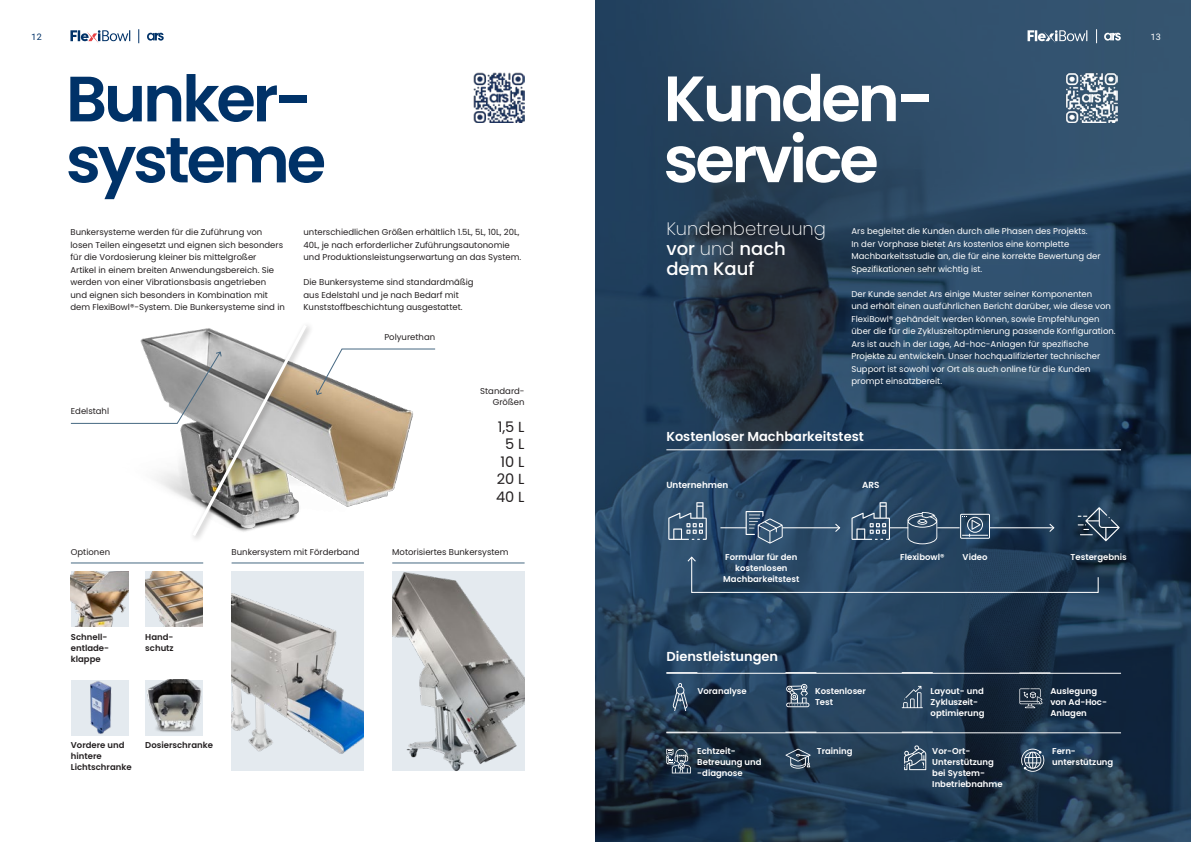
<style>
.page{position:relative;width:1191px;height:842px;background:#fff}
.page>*{position:absolute;margin:0;border:0;box-sizing:border-box;transform-origin:0 0}
.t1{font:600 64px "Poppins";letter-spacing:-.05em;color:#003268}
.t2{font:600 64px "Poppins";letter-spacing:-.05em;color:#fff}
.t3{font:200 18px/20px "Poppins";color:#fff}
.t4{font:14.6px "Poppins";color:#231f20}
.t5{font:600 13px "Poppins";color:#fff}
.t6{font:9px "Roboto Mono";color:#003268}
.t7{font:9px "Roboto Mono";color:#fff}
.t8{font:600 8.8px "Poppins";color:#fff}
.t9{font:8.5px/12.5px "Poppins";color:#231f20}
.t10{font:8.5px/12.5px "Poppins";color:#fff}
.t11{font:600 8.5px/11px "Poppins";color:#fff}
.t12{font:600 8.5px/11px "Poppins";color:#231f20}
.s1{font-weight:500}
</style>
<div class="page">
<img style="left:595px;top:0;width:596px;height:842px">
<img style="left:71px;top:571px;width:58px;height:56px">
<img style="left:71px;top:680px;width:58px;height:55px">
<img style="left:145px;top:571px;width:58px;height:56px">
<img style="left:145px;top:680px;width:58px;height:55px">
<hr style="left:71px;top:563px;width:132px;height:1px;background:#466882">
<hr style="left:231px;top:563px;width:133px;height:1px;background:#466882">
<hr style="left:392px;top:563px;width:132px;height:1px;background:#466882">
<svg style="left:1020px;top:748px;width:24px;height:24px"></svg>
<hr style="left:666px;top:733px;width:455px;height:1px;background:#fff">
<hr style="left:666px;top:673px;width:455px;height:1px;background:#fff">
<hr style="left:666px;top:450px;width:455px;height:1px;background:#fff">
<hr style="left:785px;top:732px;width:31px;height:1px;background:#fff">
<hr style="left:785px;top:672px;width:31px;height:1px;background:#fff">
<hr style="left:901px;top:732px;width:31px;height:1px;background:#fff">
<hr style="left:901px;top:672px;width:31px;height:1px;background:#fff">
<hr style="left:1019px;top:672px;width:31px;height:1px;background:#fff">
<hr style="left:666px;top:732px;width:31px;height:1px;background:#fff">
<hr style="left:666px;top:672px;width:31px;height:1px;background:#fff">
<div style="left:831px;top:0;width:360px;height:76px;background:#32526e"></div>
<svg style="left:70px;top:30px;width:60px;height:13px"></svg>
<svg style="left:147px;top:33px;width:17px;height:8px"></svg>
<svg style="left:139px;top:29px;width:1px;height:14px"></svg>
<div style="left:231px;top:571px;width:133px;height:200px;background:#e4eaef"></div>
<img style="left:231px;top:593px;width:133px;height:161px">
<img style="left:392px;top:571px;width:132px;height:200px">
<svg style="left:901px;top:686px;width:22px;height:22px"></svg>
<svg style="left:1019px;top:688px;width:23px;height:20px"></svg>
<svg style="left:785px;top:749px;width:25px;height:20px"></svg>
<svg style="left:904px;top:745px;width:22px;height:25px"></svg>
<hr style="left:782px;top:527px;width:57px;height:1px;background:#fff">
<svg style="left:834px;top:523px;width:7px;height:10px"></svg>
<hr style="left:990px;top:527px;width:63px;height:1px;background:#fff">
<svg style="left:1048px;top:523px;width:7px;height:10px"></svg>
<svg style="left:668px;top:502px;width:39px;height:38px"></svg>
<svg style="left:720px;top:511px;width:62px;height:32px;background:#44617d"></svg>
<svg style="left:1077px;top:507px;width:42px;height:34px"></svg>
<svg style="left:851px;top:502px;width:139px;height:42px;background:#405b74"></svg>
<svg style="left:686px;top:556px;width:413px;height:37px;background:#2c4965"></svg>
<svg style="left:672px;top:683px;width:16px;height:28px"></svg>
<svg style="left:786px;top:684px;width:23px;height:23px"></svg>
<svg style="left:666px;top:749px;width:25px;height:24px"></svg>
<img style="left:314px;top:348px;width:122px;height:159px">
<div style="left:189px;top:322px;width:125px;height:221px;background:#231f20;opacity:.35"></div>
<svg style="left:71px;top:322px;width:238px;height:217px"></svg>
<svg style="left:315px;top:348px;width:120px;height:47px"></svg>
<img style="left:473px;top:72px;width:51px;height:51px">
<img style="left:1065px;top:72px;width:52px;height:51px">
<p class="t6" style="left:31px;top:31px;width:12px">12</p>
<p class="t7" style="left:1150px;top:31px;width:12px">13</p>
<p class="t1" style="left:66px;top:62px;width:248px">Bunker-</p>
<p class="t1" style="left:66px;top:123px;width:262px">systeme</p>
<p class="t9" style="left:70px;top:226px;width:216px">Bunkersysteme werden für die Zuführung von losen Teilen eingesetzt und eignen sich besonders für die Vordosierung kleiner bis mittelgroßer<br>Artikel in einem breiten Anwendungsbereich. Sie werden von einer Vibrationsbasis angetrieben<br>und eignen sich besonders in Kombination mit dem FlexiBowl®-System. Die Bunkersysteme sind in</p>
<p class="t9" style="left:303px;top:226px;width:219px">unterschiedlichen Größen erhältlich 1.5L, 5L, 10L, 20L,<br>40L, je nach erforderlicher Zuführungsautonomie und Produktionsleistungserwartung an das System.</p>
<p class="t9" style="left:303px;top:276px;width:172px">Die Bunkersysteme sind standardmäßig aus Edelstahl und je nach Bedarf mit<br>Kunststoffbeschichtung ausgestattet.</p>
<p class="t9" style="left:71px;top:405px;width:40px">Edelstahl</p>
<p class="t9" style="left:384px;top:331px;width:52px">Polyurethan</p>
<p class="t9" style="left:480px;top:384px;width:46px">Standard-</p>
<p class="t9" style="left:493px;top:395px;width:33px">Größen</p>
<p class="t4" style="left:498px;top:418px;width:28px">1,5 L</p>
<p class="t4" style="left:505px;top:436px;width:21px">5 L</p>
<p class="t4" style="left:500px;top:453px;width:25px">10 L</p>
<p class="t4" style="left:497px;top:471px;width:29px">20 L</p>
<p class="t4" style="left:496px;top:488px;width:30px">40 L</p>
<p class="t9" style="left:71px;top:546px;width:41px">Optionen</p>
<p class="t9" style="left:231px;top:546px;width:129px">Bunkersystem mit Förderband</p>
<p class="t9" style="left:392px;top:546px;width:118px">Motorisiertes Bunkersystem</p>
<p class="t12" style="left:71px;top:632px;width:38px">Schnell-</p>
<p class="t12" style="left:71px;top:643px;width:40px">entlade-</p>
<p class="t12" style="left:71px;top:654px;width:31px">klappe</p>
<p class="t12" style="left:145px;top:632px;width:30px">Hand-</p>
<p class="t12" style="left:145px;top:643px;width:30px">schutz</p>
<p class="t12" style="left:71px;top:740px;width:55px">Vordere und</p>
<p class="t12" style="left:71px;top:751px;width:62px">hintere<br>Lichtschranke</p>
<p class="t12" style="left:145px;top:740px;width:69px">Dosierschranke</p>
<p class="t2" style="left:663px;top:62px;width:272px">Kunden-</p>
<p class="t2" style="left:663px;top:123px;width:217px">service</p>
<p class="t3" style="left:666px;top:219px;width:161px">Kundenbetreuung <span class="s1">vor</span> und <span class="s1">nach dem Kauf</span></p>
<p class="t10" style="left:851px;top:225px;width:250px">Ars begleitet die Kunden durch alle Phasen des Projekts.<br>In der Vorphase bietet Ars kostenlos eine komplette Machbarkeitsstudie an, die für eine korrekte Bewertung der Spezifikationen sehr wichtig ist.</p>
<p class="t10" style="left:851px;top:288px;width:266px">Der Kunde sendet Ars einige Muster seiner Komponenten<br>und erhält einen ausführlichen Bericht darüber, wie diese von FlexiBowl® gehändelt werden können, sowie Empfehlungen über die für die Zykluszeitoptimierung passende Konfiguration.<br>Ars ist auch in der Lage, Ad-hoc-Anlagen für spezifische Projekte zu entwickeln. Unser hochqualifizierter technischer Support ist sowohl vor Ort als auch online für die Kunden prompt einsatzbereit.</p>
<p class="t5" style="left:666px;top:429px;width:199px">Kostenloser Machbarkeitstest</p>
<p class="t8" style="left:666px;top:479px;width:64px">Unternehmen</p>
<p class="t8" style="left:862px;top:479px;width:19px">ARS</p>
<p class="t11" style="left:725px;top:552px;width:74px">Formular für den</p>
<p class="t11" style="left:723px;top:563px;width:78px;text-align:center">kostenlosen<br>Machbarkeitstest</p>
<p class="t11" style="left:900px;top:552px;width:46px">Flexibowl®</p>
<p class="t11" style="left:962px;top:552px;width:26px">Video</p>
<p class="t11" style="left:1070px;top:552px;width:58px">Testergebnis</p>
<p class="t5" style="left:666px;top:649px;width:113px">Dienstleistungen</p>
<p class="t11" style="left:697px;top:685px;width:51px">Voranalyse</p>
<p class="t11" style="left:815px;top:685px;width:52px">Kostenloser</p>
<p class="t11" style="left:815px;top:696px;width:20px">Test</p>
<p class="t11" style="left:697px;top:746px;width:40px">Echtzeit-</p>
<p class="t11" style="left:697px;top:757px;width:66px">Betreuung und</p>
<p class="t11" style="left:697px;top:768px;width:47px">-diagnose</p>
<p class="t11" style="left:816px;top:746px;width:37px">Training</p>
<p class="t11" style="left:930px;top:685px;width:55px">Layout- und<br>Zykluszeit-</p>
<p class="t11" style="left:930px;top:707px;width:55px">optimierung</p>
<p class="t11" style="left:932px;top:746px;width:40px">Vor-Ort-</p>
<p class="t11" style="left:932px;top:757px;width:63px">Unterstützung</p>
<p class="t11" style="left:932px;top:768px;width:54px">bei System-</p>
<p class="t11" style="left:932px;top:779px;width:72px">Inbetriebnahme</p>
<p class="t11" style="left:1050px;top:685px;width:48px">Auslegung</p>
<p class="t11" style="left:1050px;top:696px;width:58px">von Ad-Hoc-</p>
<p class="t11" style="left:1050px;top:707px;width:38px">Anlagen</p>
<p class="t11" style="left:1052px;top:746px;width:25px">Fern-</p>
<p class="t11" style="left:1052px;top:757px;width:63px">unterstützung</p>
</div>
